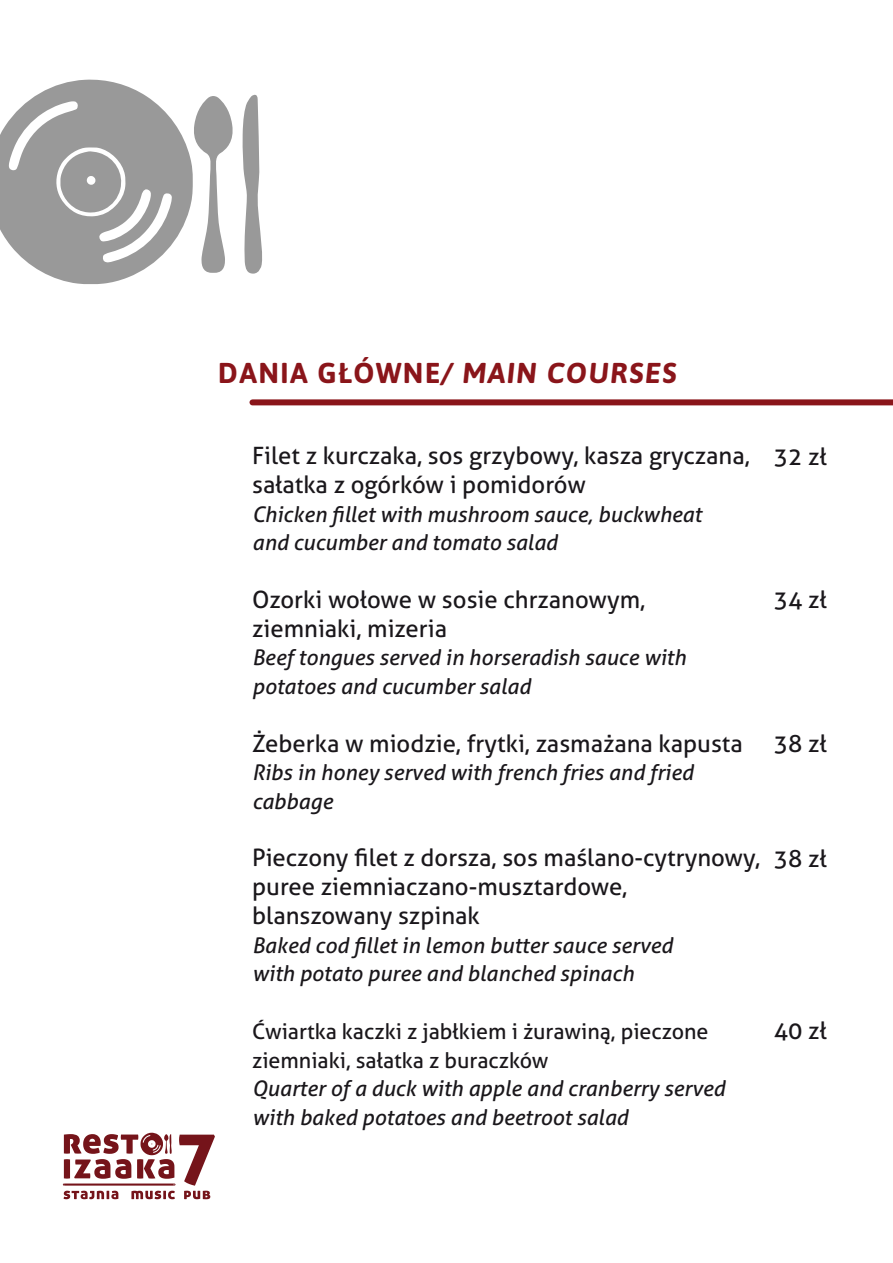
<style>
.page{position:relative;width:893px;height:1263px;background:#fff}
.page>*{position:absolute;margin:0;border:0;box-sizing:border-box;transform-origin:0 0}
.t1{font:italic 700 28.65px "Asap";letter-spacing:.05em;color:#8a151a}
.t2{font:24px/28.7px "Aller";color:#1a171b}
.t3{font:italic 21.6px/28.7px "Aller";color:#1a171b}
.t4{font:21.6px/28.7px "Aller";color:#1a171b}
.s1{font-style:normal}
</style>
<div class="page">
<svg style="left:63px;top:1132px;width:152px;height:67px"></svg>
<div style="left:252px;top:399px;width:641px;height:6px;background:#8a151a"></div>
<svg style="left:242px;top:94px;width:20px;height:180px"></svg>
<svg style="left:0;top:79px;width:233px;height:205px"></svg>
<h1 class="t1" style="left:218px;top:353px;width:460px"><span class="s1">DANIA GŁÓWNE</span>/ MAIN COURSES</h1>
<p class="t2" style="left:252px;top:441px;width:499px">Filet z kurczaka, sos grzybowy, kasza gryczana, sałatka z ogórków i pomidorów</p>
<p class="t3" style="left:252px;top:500px;width:451px">Chicken fillet with mushroom sauce, buckwheat and cucumber and tomato salad</p>
<p class="t2" style="left:252px;top:585px;width:395px">Ozorki wołowe w sosie chrzanowym, ziemniaki, mizeria</p>
<p class="t3" style="left:252px;top:643px;width:435px">Beef tongues served in horseradish sauce with potatoes and cucumber salad</p>
<p class="t2" style="left:252px;top:729px;width:492px">Żeberka w miodzie, frytki, zasmażana kapusta</p>
<p class="t3" style="left:252px;top:758px;width:443px">Ribs in honey served with french fries and fried cabbage</p>
<p class="t2" style="left:252px;top:843px;width:510px">Pieczony filet z dorsza, sos maślano-cytrynowy, puree ziemniaczano-musztardowe, blanszowany szpinak</p>
<p class="t3" style="left:252px;top:930px;width:422px">Baked cod fillet in lemon butter sauce served with potato puree and blanched spinach</p>
<p class="t4" style="left:252px;top:1017px;width:458px">Ćwiartka kaczki z jabłkiem i żurawiną, pieczone ziemniaki, sałatka z buraczków</p>
<p class="t3" style="left:252px;top:1074px;width:474px">Quarter of a duck with apple and cranberry served with baked potatoes and beetroot salad</p>
<p class="t2" style="left:774px;top:442px;width:54px">32 zł</p>
<p class="t2" style="left:774px;top:585px;width:54px">34 zł</p>
<p class="t2" style="left:774px;top:729px;width:54px">38 zł</p>
<p class="t2" style="left:774px;top:844px;width:54px">38 zł</p>
<p class="t2" style="left:774px;top:1016px;width:54px">40 zł</p>
</div>
